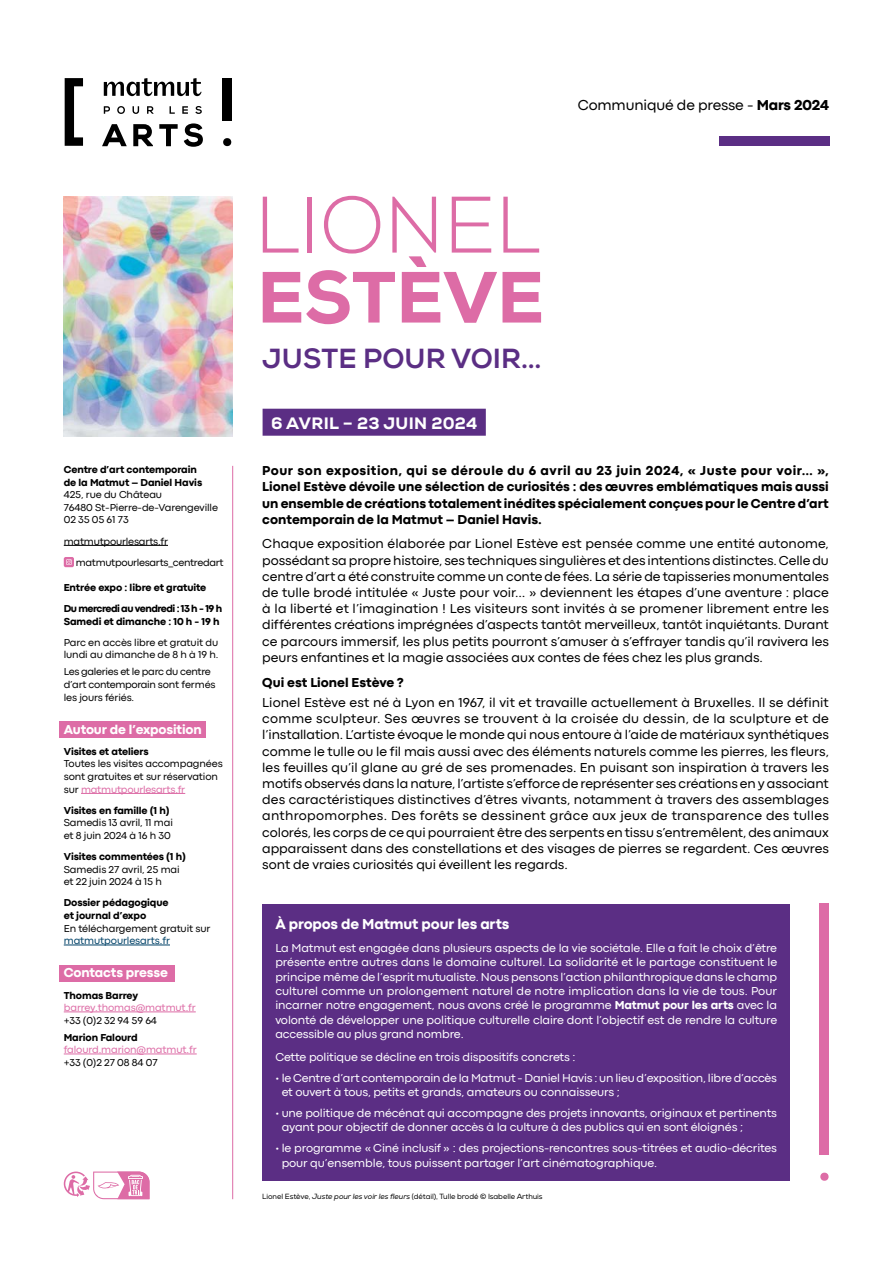
<style>
.page{position:relative;width:893px;height:1263px;background:#fff}
.page>*{position:absolute;margin:0;border:0;box-sizing:border-box;transform-origin:0 0}
.t1{font:300 79.8px "Nexa";color:#dd6ca6}
.t2{font:800 72.3px "Nexa";color:#dd6ca6}
.t3{font:800 27.6px "Nexa";letter-spacing:.005em;color:#5b2e84}
.t4{font:800 16.5px "Nexa";letter-spacing:.025em;color:#fff}
.t5{font:15px "Codec Pro";letter-spacing:-.01em;color:#000}
.t6{font:800 15px "Codec Pro";letter-spacing:-.01em;color:#fff}
.t7{font:13.5px/16.2px "Codec Pro";letter-spacing:-.005em;color:#000;text-align:justify}
.t8{font:800 13.5px/16.2px "Codec Pro";color:#000;text-align:justify}
.t9{font:800 13.5px "Codec Pro";letter-spacing:-.01em;color:#fff}
.t10{font:12px/14.4px "Codec Pro";letter-spacing:-.01em;color:#fff}
.t11{font:10.5px/12.6px "Codec Pro";letter-spacing:-.01em;color:#000}
.t12{font:800 10.5px/12.6px "Codec Pro";letter-spacing:-.01em;color:#000}
.t13{font:10.5px/12.6px "Codec Pro";letter-spacing:-.03em;color:#000}
.t14{font:800 10.5px/21.1px "Codec Pro";letter-spacing:-.03em;color:#000}
.t15{font:10.5px "Codec Pro";letter-spacing:-.01em;color:#dd6ca6}
.t16{font:10.5px "Codec Pro";letter-spacing:-.01em;color:#004268}
.t17{font:7.5px "Nexa";letter-spacing:-.01em;color:#000}
.s1{color:#dd6ca6}
.s2{font-weight:800}
.s3{font-style:italic}
.s4{font-family:"Lato"}
</style>
<div class="page">
<svg style="left:65px;top:78px;width:18px;height:68px"></svg>
<div style="left:222px;top:78px;width:10px;height:43px;background:#000"></div>
<svg style="left:223px;top:138px;width:8px;height:9px"></svg>
<svg style="left:184px;top:123px;width:19px;height:24px"></svg>
<svg style="left:104px;top:106px;width:6px;height:8px"></svg>
<svg style="left:117px;top:106px;width:8px;height:8px"></svg>
<svg style="left:133px;top:106px;width:6px;height:8px"></svg>
<svg style="left:147px;top:106px;width:7px;height:8px"></svg>
<svg style="left:195px;top:106px;width:7px;height:8px"></svg>
<svg style="left:159px;top:124px;width:19px;height:22px"></svg>
<svg style="left:170px;top:106px;width:5px;height:8px"></svg>
<svg style="left:182px;top:106px;width:6px;height:8px"></svg>
<svg style="left:102px;top:124px;width:25px;height:22px"></svg>
<svg style="left:133px;top:124px;width:20px;height:22px"></svg>
<svg style="left:104px;top:78px;width:98px;height:18px"></svg>
<div style="left:719px;top:136px;width:110px;height:10px;background:#5b2e84"></div>
<div style="left:820px;top:903px;width:9px;height:252px;background:#dd6ca6"></div>
<svg style="left:820px;top:1172px;width:8px;height:9px"></svg>
<div style="left:60px;top:722px;width:146px;height:16px;background:#dd6ca6"></div>
<div style="left:60px;top:966px;width:115px;height:16px;background:#dd6ca6"></div>
<div style="left:263px;top:904px;width:527px;height:277px;background:#5b2e84"></div>
<hr style="left:232px;top:466px;width:1px;height:733px;background:#dd6ca6">
<hr style="left:64px;top:545px;width:104px;height:1px;background:#000">
<hr style="left:81px;top:793px;width:104px;height:1px;background:#dd6ca6">
<hr style="left:64px;top:945px;width:106px;height:1px;background:#004268">
<hr style="left:64px;top:1012px;width:132px;height:1px;background:#dd6ca6">
<hr style="left:64px;top:1054px;width:133px;height:1px;background:#dd6ca6">
<div style="left:64px;top:557px;width:10px;height:10px;background:#dd6ca6;border-radius:2px"></div>
<svg style="left:66px;top:559px;width:6px;height:6px"></svg>
<div style="left:263px;top:409px;width:223px;height:27px;background:#5b2e84"></div>
<img style="left:64px;top:197px;width:169px;height:239px">
<svg style="left:63px;top:1171px;width:87px;height:29px"></svg>
<p class="t12" style="left:64px;top:463px;width:140px">Centre d’art contemporain de la Matmut – Daniel Havis</p>
<p class="t11" style="left:64px;top:488px;width:156px">425, rue du Château<br>76480 St-Pierre-de-Varengeville<br>02 35 05 61 73</p>
<p class="t13" style="left:76px;top:530px;width:149px;line-height:21.1px;text-indent:-12px">matmutpourlesarts.fr matmutpourlesarts_centredart</p>
<p class="t14" style="left:64px;top:577px;width:160px">Entrée expo : libre et gratuite<br>Du mercredi au vendredi : 13 h - 19 h</p>
<p class="t12" style="left:64px;top:615px;width:157px">Samedi et dimanche : 10 h - 19 h</p>
<p class="t11" style="left:64px;top:636px;width:156px">Parc en accès libre et gratuit du lundi au dimanche de 8 h à 19 h.</p>
<p class="t13" style="left:64px;top:665px;width:153px">Les galeries et le parc du centre d’art contemporain sont fermés les jours fériés.</p>
<p class="t9" style="left:64px;top:721px;width:139px">Autour de l’exposition</p>
<p class="t12" style="left:64px;top:745px;width:86px">Visites et ateliers</p>
<p class="t11" style="left:64px;top:757px;width:160px">Toutes les visites accompagnées sont gratuites et sur réservation sur <span class="s1">matmutpourlesarts.fr</span></p>
<p class="t12" style="left:64px;top:804px;width:107px">Visites en famille (1 h)</p>
<p class="t11" style="left:64px;top:816px;width:111px">Samedis 13 avril, 11 mai et 8 juin 2024 à 16 h 30</p>
<p class="t12" style="left:64px;top:850px;width:124px">Visites commentées (1 h)</p>
<p class="t11" style="left:64px;top:863px;width:117px">Samedis 27 avril, 25 mai et 22 juin 2024 à 15 h</p>
<p class="t12" style="left:64px;top:896px;width:106px">Dossier pédagogique et journal d’expo</p>
<p class="t11" style="left:64px;top:922px;width:148px">En téléchargement gratuit sur</p>
<p class="t16" style="left:64px;top:934px;width:108px">matmutpourlesarts.fr</p>
<p class="t9" style="left:64px;top:965px;width:106px">Contacts presse</p>
<p class="t12" style="left:64px;top:988px;width:76px">Thomas Barrey</p>
<p class="t15" style="left:64px;top:1001px;width:133px">barrey.thomas@matmut.fr</p>
<p class="t11" style="left:64px;top:1014px;width:95px">+33 (0)2 32 94 59 64</p>
<p class="t12" style="left:64px;top:1031px;width:75px">Marion Falourd</p>
<p class="t15" style="left:64px;top:1043px;width:134px">falourd.marion@matmut.fr</p>
<p class="t11" style="left:64px;top:1056px;width:95px">+33 (0)2 27 08 84 07</p>
<h1 class="t1" style="left:255px;top:178px;width:287px">LIONEL</h1>
<h2 class="t2" style="left:257px;top:251px;width:289px">ESTÈVE</h2>
<h3 class="t3" style="left:262px;top:341px;width:281px">JUSTE POUR VOIR...</h3>
<p class="t4" style="left:271px;top:413px;width:208px">6 AVRIL – 23 JUIN 2024</p>
<p class="t5" style="left:578px;top:96px;width:253px">Communiqué de presse - <span class="s2">Mars 2024</span></p>
<p class="t8" style="left:262px;top:462px;width:568px">Pour son exposition, qui se déroule du 6 avril au 23 juin 2024, « Juste pour voir… », Lionel Estève dévoile une sélection de curiosités : des œuvres emblématiques mais aussi un ensemble de créations totalement inédites spécialement conçues pour le Centre d’art contemporain de la Matmut – Daniel Havis.</p>
<p class="t7" style="left:262px;top:536px;width:568px">Chaque exposition élaborée par Lionel Estève est pensée comme une entité autonome, possédant sa propre histoire, ses techniques singulières et des intentions distinctes. Celle du centre d’art a été construite comme un conte de fées. La série de tapisseries monumentales de tulle brodé intitulée « Juste pour voir… » deviennent les étapes d’une aventure : place à la liberté et l’imagination ! Les visiteurs sont invités à se promener librement entre les différentes créations imprégnées d’aspects tantôt merveilleux, tantôt inquiétants. Durant ce parcours immersif, les plus petits pourront s’amuser à s’effrayer tandis qu’il ravivera les peurs enfantines et la magie associées aux contes de fées chez les plus grands.</p>
<p class="t8" style="left:262px;top:674px;width:143px">Qui est Lionel Estève ?</p>
<p class="t7" style="left:262px;top:694px;width:568px">Lionel Estève est né à Lyon en 1967, il vit et travaille actuellement à Bruxelles. Il se définit comme sculpteur. Ses œuvres se trouvent à la croisée du dessin, de la sculpture et de l’installation. L’artiste évoque le monde qui nous entoure à l’aide de matériaux synthétiques comme le tulle ou le fil mais aussi avec des éléments naturels comme les pierres, les fleurs, les feuilles qu’il glane au gré de ses promenades. En puisant son inspiration à travers les motifs observés dans la nature, l’artiste s’efforce de représenter ses créations en y associant des caractéristiques distinctives d’êtres vivants, notamment à travers des assemblages anthropomorphes. Des forêts se dessinent grâce aux jeux de transparence des tulles colorés, les corps de ce qui pourraient être des serpents en tissu s’entremêlent, des animaux apparaissent dans des constellations et des visages de pierres se regardent. Ces œuvres sont de vraies curiosités qui éveillent les regards.</p>
<p class="t6" style="left:275px;top:915px;width:235px">À propos de Matmut pour les arts</p>
<p class="t10" style="left:275px;top:940px;width:503px;text-align:justify">La Matmut est engagée dans plusieurs aspects de la vie sociétale. Elle a fait le choix d’être présente entre autres dans le domaine culturel. La solidarité et le partage constituent le principe même de l’esprit mutualiste. Nous pensons l’action philanthropique dans le champ culturel comme un prolongement naturel de notre implication dans la vie de tous. Pour incarner notre engagement, nous avons créé le programme <span class="s2">Matmut pour les arts</span> avec la volonté de développer une politique culturelle claire dont l’objectif est de rendre la culture accessible au plus grand nombre.</p>
<p class="t10" style="left:275px;top:1050px;width:302px">Cette politique se décline en trois dispositifs concrets :</p>
<p class="t10" style="left:282px;top:1070px;width:497px;text-indent:-6px">• le Centre d’art contemporain de la Matmut - Daniel Havis : un lieu d’exposition, libre d’accès et ouvert à tous, petits et grands, amateurs ou connaisseurs ;</p>
<p class="t10" style="left:282px;top:1106px;width:497px;text-indent:-6px">• une politique de mécénat qui accompagne des projets innovants, originaux et pertinents ayant pour objectif de donner accès à la culture à des publics qui en sont éloignés ;</p>
<p class="t10" style="left:282px;top:1141px;width:497px;text-indent:-6px">• le programme « Ciné inclusif » : des projections-rencontres sous-titrées et audio-décrites pour qu’ensemble, tous puissent partager l’art cinématographique.</p>
<p class="t17" style="left:262px;top:1192px;width:282px">Lionel Estève, <span class="s3">Juste pour les voir les fleurs</span> <span class="s4">(</span>détail), Tulle brodé © Isabelle Arthuis</p>
</div>
